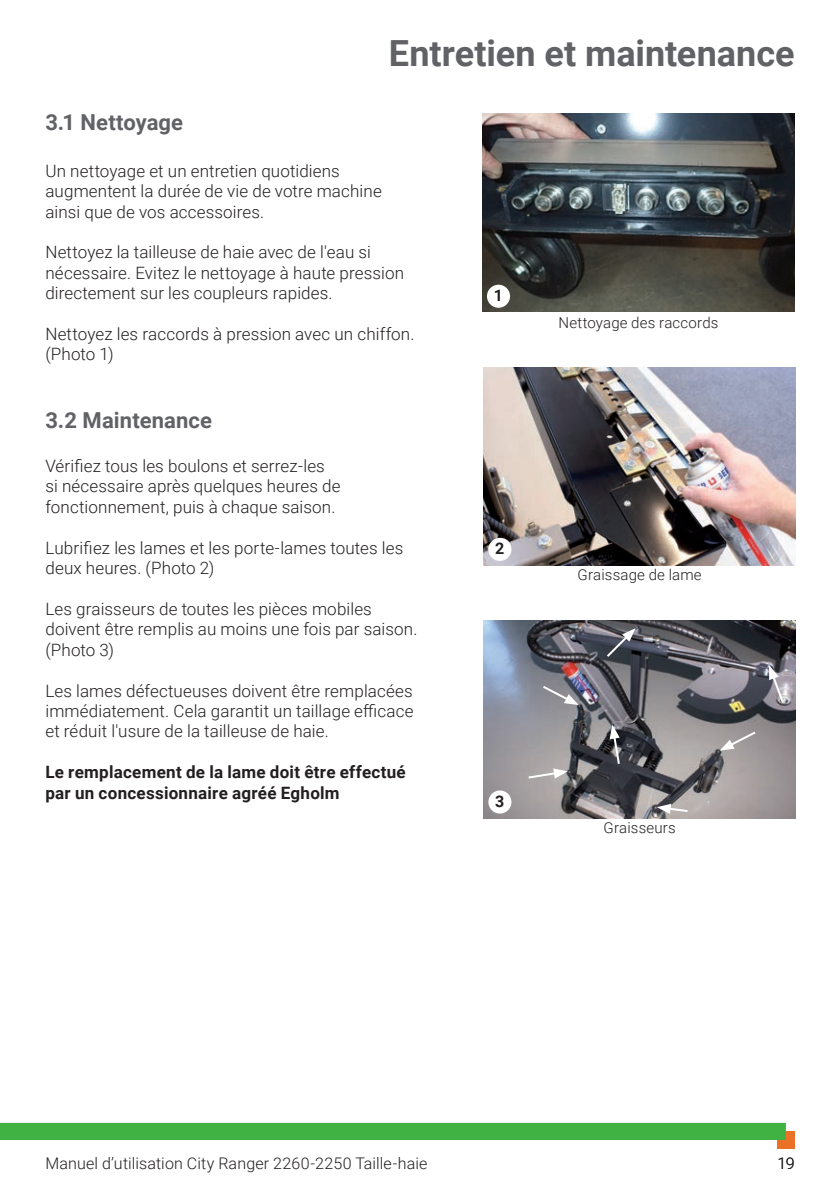
<style>
.page{position:relative;width:840px;height:1191px;background:#fff}
.page>*{position:absolute;margin:0;border:0;box-sizing:border-box;transform-origin:0 0}
.t1{font:700 36px "Roboto";color:#616265}
.t2{font:700 22px "Roboto";letter-spacing:.005em;color:#616265}
.t3{font:300 17px/20.4px "Roboto";letter-spacing:.005em;color:#231f20}
.t4{font:700 17px/20.4px "Roboto";letter-spacing:.015em;color:#231f20}
.t5{font:300 16px "Roboto";letter-spacing:.01em;color:#231f20}
.t6{font:700 16px "Roboto";color:#231f20}
.t7{font:300 15px "Roboto";letter-spacing:.015em;color:#231f20}
</style>
<div class="page">
<div style="left:776px;top:1131px;width:18px;height:17px;background:#ea7125"></div>
<div style="left:0;top:1123px;width:785px;height:17px;background:#40b143"></div>
<img style="left:483px;top:620px;width:312px;height:199px">
<img style="left:482px;top:113px;width:312px;height:199px">
<img style="left:483px;top:367px;width:312px;height:199px">
<svg style="left:656px;top:804px;width:33px;height:10px"></svg>
<svg style="left:719px;top:730px;width:38px;height:20px"></svg>
<svg style="left:526px;top:768px;width:41px;height:12px"></svg>
<svg style="left:540px;top:684px;width:38px;height:21px"></svg>
<svg style="left:609px;top:724px;width:11px;height:42px"></svg>
<svg style="left:604px;top:628px;width:31px;height:31px"></svg>
<svg style="left:768px;top:665px;width:17px;height:40px"></svg>
<div style="left:486px;top:285px;width:23px;height:23px;background:#fff;border-radius:50%"></div>
<div style="left:488px;top:538px;width:23px;height:23px;background:#fff;border-radius:50%"></div>
<div style="left:488px;top:790px;width:23px;height:23px;background:#fff;border-radius:50%"></div>
<h1 class="t1" style="left:388px;top:28px;width:407px">Entretien et maintenance</h1>
<p class="t2" style="left:45px;top:107px;width:139px">3.1 Nettoyage</p>
<p class="t3" style="left:45px;top:160px;width:338px">Un nettoyage et un entretien quotidiens augmentent la durée de vie de votre machine ainsi que de vos accessoires.</p>
<p class="t3" style="left:45px;top:241px;width:360px">Nettoyez la tailleuse de haie avec de l'eau si nécessaire. Evitez le nettoyage à haute pression directement sur les coupleurs rapides.</p>
<p class="t3" style="left:45px;top:323px;width:370px">Nettoyez les raccords à pression avec un chiffon. (Photo 1)</p>
<p class="t2" style="left:45px;top:404px;width:168px">3.2 Maintenance</p>
<p class="t3" style="left:45px;top:455px;width:296px">Vérifiez tous les boulons et serrez-les si nécessaire après quelques heures de fonctionnement, puis à chaque saison.</p>
<p class="t3" style="left:45px;top:537px;width:359px">Lubrifiez les lames et les porte-lames toutes les deux heures. (Photo 2)</p>
<p class="t3" style="left:45px;top:598px;width:373px">Les graisseurs de toutes les pièces mobiles doivent être remplis au moins une fois par saison. (Photo 3)</p>
<p class="t3" style="left:45px;top:679px;width:369px;text-align:justify">Les lames défectueuses doivent être remplacées immédiatement. Cela garantit un taillage efficace et réduit l'usure de la tailleuse de haie.</p>
<p class="t4" style="left:45px;top:761px;width:361px">Le remplacement de la lame doit être effectué par un concessionnaire agréé Egholm</p>
<p class="t6" style="left:493px;top:284px;width:11px">1</p>
<p class="t7" style="left:558px;top:312px;width:161px">Nettoyage des raccords</p>
<p class="t6" style="left:495px;top:537px;width:11px">2</p>
<p class="t7" style="left:577px;top:564px;width:126px">Graissage de lame</p>
<p class="t6" style="left:495px;top:790px;width:11px">3</p>
<p class="t7" style="left:603px;top:817px;width:74px">Graisseurs</p>
<p class="t5" style="left:45px;top:1152px;width:383px">Manuel d’utilisation City Ranger 2260-2250 Taille-haie</p>
<p class="t5" style="left:777px;top:1152px;width:18px">19</p>
</div>
